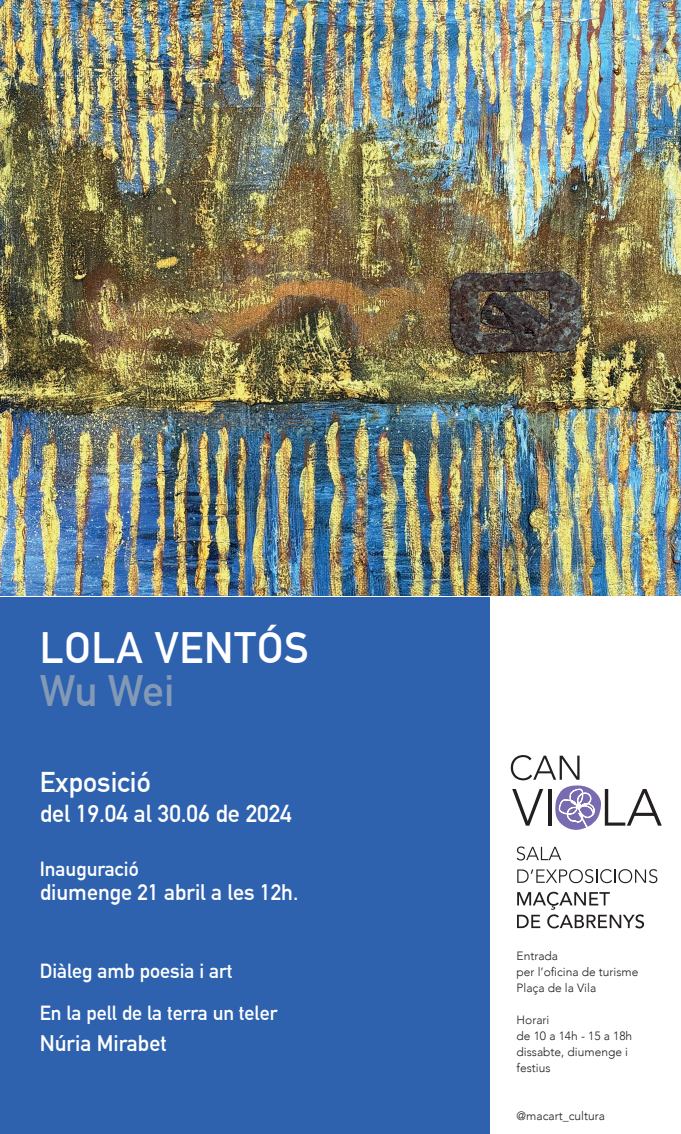
<style>
.page{position:relative;width:681px;height:1134px;background:#fff}
.page>*{position:absolute;margin:0;border:0;box-sizing:border-box;transform-origin:0 0}
.t1{font:700 43px "DIN Alternate";letter-spacing:.02em;color:#fff}
.t2{font:700 43px "DIN Alternate";color:#839ab7}
.t3{font:700 28px "DIN Alternate";color:#fff}
.t4{font:700 24px "DIN Alternate";color:#fff}
.t5{font:700 22px "DIN Alternate";color:#fff}
.t6{font:700 20px/42px "DIN Alternate";color:#fff}
.t7{font:300 12px/16px "Avenir";color:#231f20}
</style>
<div class="page">
<div style="left:0;top:597px;width:489px;height:537px;background:#2e61ae"></div>
<img style="left:0;top:0;width:680px;height:595px">
<svg style="left:510px;top:755px;width:151px;height:75px"></svg>
<svg style="left:516px;top:846px;width:45px;height:14px"></svg>
<svg style="left:517px;top:869px;width:140px;height:14px"></svg>
<svg style="left:517px;top:892px;width:126px;height:36px"></svg>
<h1 class="t1" style="left:40px;top:615px;width:270px">LOLA VENTÓS</h1>
<h1 class="t2" style="left:40px;top:658px;width:136px">Wu Wei</h1>
<h2 class="t3" style="left:40px;top:760px;width:112px">Exposició</h2>
<h3 class="t4" style="left:40px;top:795px;width:253px">del 19.04 al 30.06 de 2024</h3>
<h3 class="t6" style="left:40px;top:846px;width:100px">Inauguració</h3>
<h3 class="t5" style="left:40px;top:875px;width:260px">diumenge 21 abril a les 12h.</h3>
<h3 class="t6" style="left:40px;top:948px;width:239px">Diàleg amb poesia i art<br>En la pell de la terra un teler</h3>
<h3 class="t5" style="left:40px;top:1026px;width:128px">Núria Mirabet</h3>
<p class="t7" style="left:516px;top:948px;width:123px">Entrada<br>per l’oficina de turisme<br>Plaça de la Vila</p>
<p class="t7" style="left:516px;top:1012px;width:117px">Horari<br>de 10 a 14h - 15 a 18h dissabte, diumenge i festius</p>
<p class="t7" style="left:516px;top:1108px;width:90px">@macart_cultura</p>
</div>
